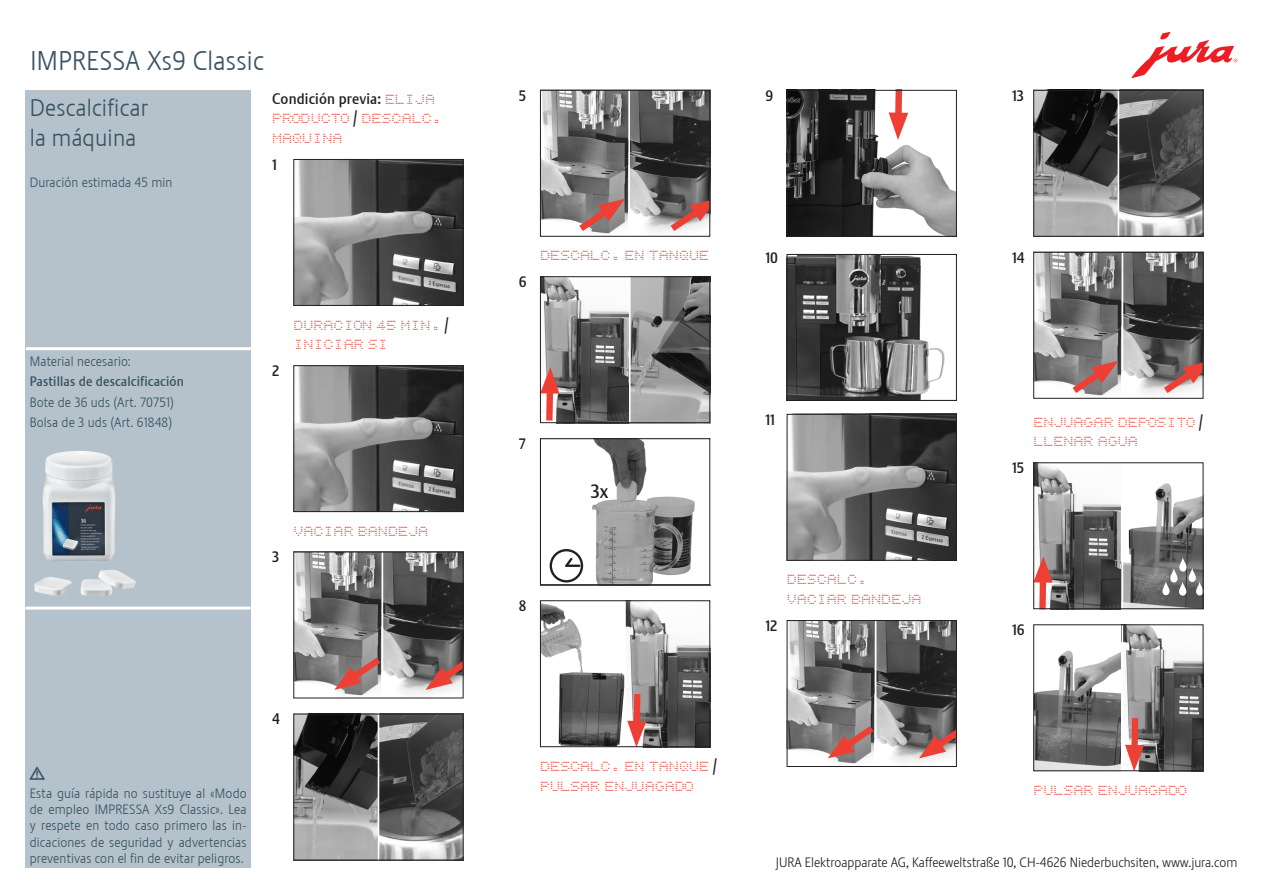
<style>
.page{position:relative;width:1263px;height:893px;background:#fff}
.page>*{position:absolute;margin:0;border:0;box-sizing:border-box;transform-origin:0 0}
.t1{font:56.55px "Jura Pict 2006";color:#fff}
.t2{font:27px "Stalemate LF Light";letter-spacing:.01em;color:#3a5362}
.Text_grau{font:24px/30px "Stalemate LF Light";letter-spacing:.01em;color:#3a5362}
.t3{font:18.9px "Stalemate LF";color:#231f20}
.RE{font:16.5px/19.8px "JURALED2006";color:#ee3f34}
.Voraussetzung{font:16.5px/19.8px "JURALED2006";color:#ee3f34}
.HA{font:15px "Stalemate Pro 2 J Medium";color:#231f20}
.Voraussetzung-2{font:15px "Stalemate LF";letter-spacing:.01em;color:#231f20}
.Text_grau-2{font:13.5px/16.2px "Stalemate LF Light";letter-spacing:.01em;color:#3a5362;text-align:justify}
.Adresszeile{font:13.5px "Stalemate Pro 2 J Light";color:#231f20}
.Text_grau-3{font:13.5px "Stalemate LF";letter-spacing:.01em;color:#3a5362}
.Para{font:13.5px "Jura Pict 2006";color:#3a5362}
.s1{font-family:"JURALED2006";font-size:16.5px;color:#ee3f34}
.s2{font-family:"Stalemate Pro 2 J Medium";color:#231f20}
</style>
<div class="page">
<div style="left:26px;top:90px;width:225px;height:777px;background:#b5c2cc"></div>
<hr style="left:26px;top:347px;width:225px;height:3px;background:#fff">
<hr style="left:26px;top:607px;width:224px;height:3px;background:#fff">
<svg style="left:295px;top:161px;width:166px;height:143px;background:#6f6f6f"></svg>
<div style="left:293px;top:159px;width:170px;height:147px;border:1px solid #231f20"></div>
<svg style="left:295px;top:367px;width:166px;height:143px;background:#6f6f6f"></svg>
<div style="left:293px;top:365px;width:170px;height:147px;border:1px solid #231f20"></div>
<svg style="left:295px;top:554px;width:166px;height:142px;background:#837d7c"></svg>
<div style="left:293px;top:552px;width:170px;height:146px;border:1px solid #231f20"></div>
<svg style="left:295px;top:716px;width:166px;height:142px;background:#626262"></svg>
<hr style="left:378px;top:714px;width:1px;height:146px;background:#fff">
<div style="left:293px;top:714px;width:170px;height:146px;border:1px solid #231f20"></div>
<svg style="left:542px;top:92px;width:166px;height:142px;background:#827c7c"></svg>
<div style="left:540px;top:90px;width:170px;height:147px;border:1px solid #231f20"></div>
<svg style="left:542px;top:278px;width:166px;height:143px;background:#888585"></svg>
<div style="left:540px;top:276px;width:170px;height:147px;border:1px solid #231f20"></div>
<svg style="left:549px;top:440px;width:146px;height:143px"></svg>
<div style="left:540px;top:438px;width:170px;height:147px;border:1px solid #231f20"></div>
<svg style="left:542px;top:602px;width:166px;height:143px"></svg>
<div style="left:540px;top:600px;width:170px;height:147px;border:1px solid #231f20"></div>
<svg style="left:789px;top:92px;width:166px;height:143px"></svg>
<div style="left:787px;top:90px;width:170px;height:147px;border:1px solid #231f20"></div>
<svg style="left:789px;top:256px;width:156px;height:143px;background:#6f6f6f"></svg>
<div style="left:787px;top:254px;width:170px;height:147px;border:1px solid #231f20"></div>
<svg style="left:789px;top:416px;width:166px;height:143px;background:#6e6e6e"></svg>
<div style="left:787px;top:414px;width:170px;height:147px;border:1px solid #231f20"></div>
<svg style="left:789px;top:622px;width:166px;height:142px;background:#827c7c"></svg>
<div style="left:787px;top:620px;width:170px;height:147px;border:1px solid #231f20"></div>
<svg style="left:1035px;top:92px;width:166px;height:143px;background:#616161"></svg>
<hr style="left:1117px;top:90px;width:2px;height:147px;background:#fff">
<div style="left:1033px;top:90px;width:170px;height:147px;border:1px solid #231f20"></div>
<svg style="left:1035px;top:254px;width:166px;height:142px;background:#837d7c"></svg>
<div style="left:1033px;top:252px;width:170px;height:147px;border:1px solid #231f20"></div>
<svg style="left:1035px;top:464px;width:166px;height:143px"></svg>
<div style="left:1033px;top:462px;width:170px;height:147px;border:1px solid #231f20"></div>
<svg style="left:1035px;top:626px;width:166px;height:143px"></svg>
<div style="left:1033px;top:624px;width:170px;height:147px;border:1px solid #231f20"></div>
<svg style="left:1131px;top:32px;width:106px;height:46px"></svg>
<img style="left:34px;top:451px;width:102px;height:145px">
<p class="t2" style="left:31px;top:45px;width:235px">IMPRESSA Xs9 Classic</p>
<p class="Text_grau" style="left:30px;top:93px;width:120px">Descalcificar la máquina</p>
<p class="Text_grau-2" style="left:30px;top:174px;width:144px">Duración estimada 45 min</p>
<p class="Voraussetzung-2" style="left:272px;top:89px;width:164px">Condición previa: <span class="s1">ELIJA</span></p>
<p class="Voraussetzung" style="left:272px;top:110px;width:171px">PRODUCTO <span class="s2">/</span> DESCALC.<br>MAQUINA</p>
<p class="HA" style="left:272px;top:155px;width:6px">1</p>
<p class="Text_grau-2" style="left:30px;top:353px;width:103px">Material necesario:</p>
<p class="Text_grau-3" style="left:30px;top:373px;width:156px">Pastillas de descalcificación</p>
<p class="Text_grau-2" style="left:30px;top:394px;width:146px">Bote de 36 uds (Art. 70751)</p>
<p class="Text_grau-2" style="left:30px;top:414px;width:144px">Bolsa de 3 uds (Art. 61848)</p>
<p class="HA" style="left:272px;top:362px;width:9px">2</p>
<p class="RE" style="left:293px;top:316px;width:157px">DURACION 45 MIN. <span class="s2">/<br></span>INICIAR SI</p>
<p class="HA" style="left:272px;top:548px;width:9px">3</p>
<p class="RE" style="left:293px;top:522px;width:136px">VACIAR BANDEJA</p>
<p class="Para" style="left:30px;top:765px;width:17px">J</p>
<p class="Text_grau-2" style="left:30px;top:785px;width:218px">Esta guía rápida no sustituye al «Modo de empleo IMPRESSA Xs9 Classic». Lea y respete en todo caso primero las in&shy;dicaciones de seguridad y advertencias preventivas con el fin de evitar peligros.</p>
<p class="HA" style="left:272px;top:710px;width:9px">4</p>
<p class="HA" style="left:519px;top:86px;width:9px">5</p>
<p class="HA" style="left:765px;top:86px;width:9px">9</p>
<p class="HA" style="left:1012px;top:86px;width:13px">13</p>
<p class="HA" style="left:519px;top:273px;width:9px">6</p>
<p class="RE" style="left:540px;top:247px;width:171px">DESCALC. EN TANQUE</p>
<p class="HA" style="left:765px;top:248px;width:14px">10</p>
<p class="HA" style="left:1012px;top:248px;width:14px">14</p>
<p class="HA" style="left:519px;top:435px;width:9px">7</p>
<p class="HA" style="left:519px;top:597px;width:9px">8</p>
<p class="t3" style="left:591px;top:480px;width:19px">3x</p>
<p class="HA" style="left:765px;top:410px;width:11px">11</p>
<p class="HA" style="left:765px;top:616px;width:14px">12</p>
<p class="RE" style="left:787px;top:571px;width:136px">DESCALC.<br>VACIAR BANDEJA</p>
<p class="HA" style="left:1012px;top:459px;width:14px">15</p>
<p class="RE" style="left:1033px;top:413px;width:171px">ENJUAGAR DEPOSITO <span class="s2">/<br></span>LLENAR AGUA</p>
<p class="HA" style="left:1012px;top:621px;width:14px">16</p>
<p class="t1" style="left:1162px;top:544px;width:43px">c</p>
<p class="RE" style="left:540px;top:757px;width:179px">DESCALC. EN TANQUE <span class="s2">/<br></span>PULSAR ENJUAGADO</p>
<p class="RE" style="left:1033px;top:781px;width:155px">PULSAR ENJUAGADO</p>
<p class="Adresszeile" style="left:776px;top:855px;width:463px">JURA Elektroapparate AG, Kaffeeweltstraße 10, CH-4626 Niederbuchsiten, www.jura.com</p>
</div>
